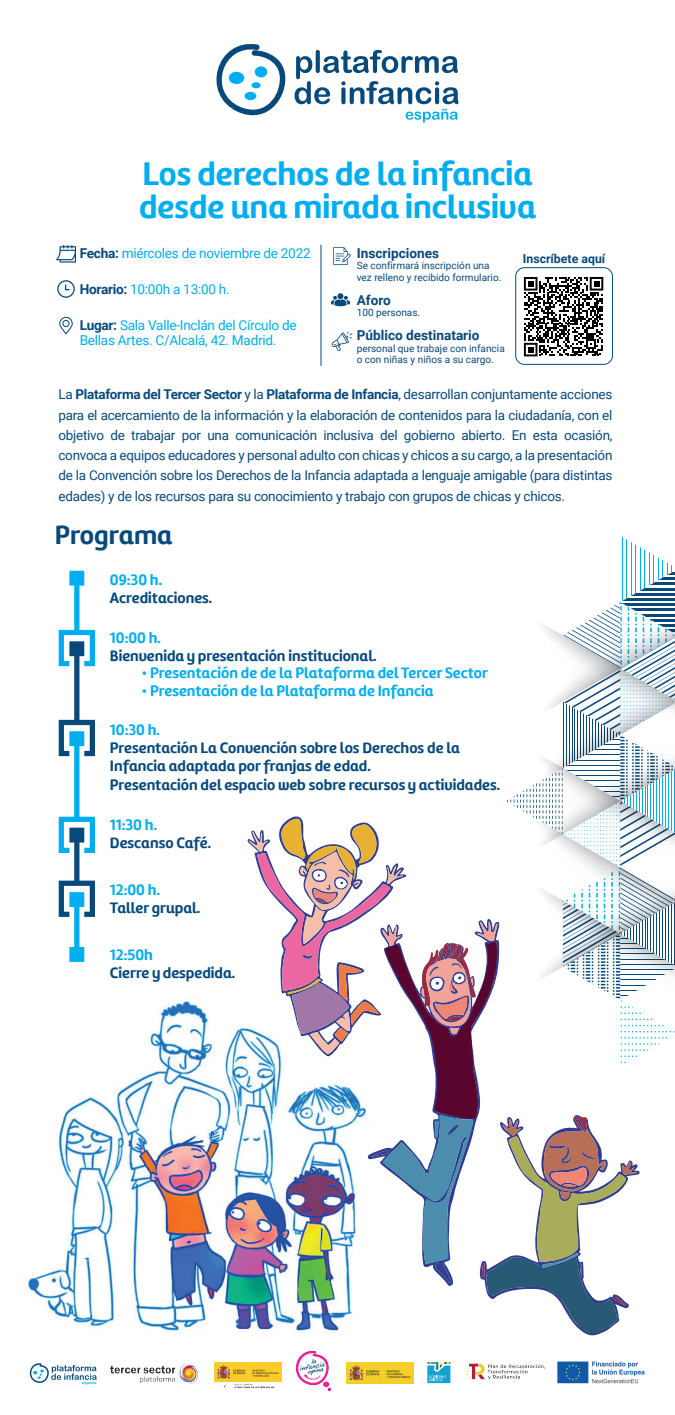
<style>
.page{position:relative;width:675px;height:1415px;background:#fff}
.page>*{position:absolute;margin:0;border:0;box-sizing:border-box;transform-origin:0 0}
.t1{font:700 33px/33px "Amelia UP";color:#00aeef}
.t2{font:700 26.4px "Amelia UP";color:#08497c}
.t3{font:700 15.23px/18.2px "Amelia UP";color:#08497c}
.t4{font:700 15.23px "Amelia UP";color:#00aeef}
.t5{font:13.65px/15.1px "Roboto";letter-spacing:-.02em;color:#00aeef}
.t6{font:700 13.65px "Roboto";color:#08497c}
.t7{font:13.5px/20.2px "Roboto";letter-spacing:-.02em;color:#08497c;text-align:justify}
.t8{font:700 12.3px "Roboto";color:#08497c}
.t9{font:10.05px/11.5px "Roboto";color:#08497c}
.s1{font-weight:700;color:#08497c}
.s2{font-weight:700}
</style>
<div class="page">
<img style="left:26px;top:999px;width:221px;height:332px">
<svg style="left:216px;top:44px;width:70px;height:72px"></svg>
<svg style="left:295px;top:50px;width:164px;height:73px"></svg>
<hr style="left:321px;top:245px;width:1px;height:121px;background:#08497c">
<svg style="left:56px;top:245px;width:20px;height:17px"></svg>
<svg style="left:57px;top:280px;width:18px;height:18px"></svg>
<svg style="left:333px;top:247px;width:18px;height:18px"></svg>
<svg style="left:331px;top:293px;width:19px;height:14px"></svg>
<svg style="left:524px;top:277px;width:79px;height:79px"></svg>
<div style="left:515px;top:267px;width:98px;height:98px;border:1px solid #08497c;border-radius:9px"></div>
<svg style="left:331px;top:331px;width:22px;height:20px"></svg>
<svg style="left:59px;top:571px;width:36px;height:391px"></svg>
<hr style="left:620px;top:572px;width:55px;height:3px;background:#08497c">
<hr style="left:620px;top:577px;width:55px;height:3px;background:#08497c">
<hr style="left:620px;top:583px;width:55px;height:2px;background:#08497c">
<hr style="left:620px;top:588px;width:55px;height:2px;background:#08497c">
<hr style="left:620px;top:593px;width:55px;height:2px;background:#08497c">
<hr style="left:620px;top:598px;width:55px;height:2px;background:#08497c">
<hr style="left:672px;top:536px;width:1px;height:66px;background:#00aeef">
<hr style="left:667px;top:536px;width:1px;height:66px;background:#00aeef">
<hr style="left:663px;top:536px;width:1px;height:66px;background:#00aeef">
<hr style="left:658px;top:536px;width:1px;height:66px;background:#00aeef">
<hr style="left:654px;top:536px;width:1px;height:66px;background:#00aeef">
<hr style="left:649px;top:536px;width:1px;height:66px;background:#00aeef">
<hr style="left:645px;top:536px;width:1px;height:66px;background:#00aeef">
<hr style="left:640px;top:536px;width:1px;height:66px;background:#00aeef">
<hr style="left:636px;top:536px;width:1px;height:66px;background:#00aeef">
<hr style="left:631px;top:536px;width:1px;height:66px;background:#00aeef">
<hr style="left:627px;top:536px;width:1px;height:66px;background:#00aeef">
<hr style="left:622px;top:536px;width:1px;height:66px;background:#00aeef">
<svg style="left:59px;top:317px;width:14px;height:17px"></svg>
<svg style="left:247px;top:602px;width:428px;height:734px"></svg>
<svg style="left:29px;top:1363px;width:68px;height:22px"></svg>
<img style="left:214px;top:1362px;width:67px;height:26px">
<svg style="left:427px;top:1362px;width:23px;height:21px"></svg>
<img style="left:295px;top:1350px;width:37px;height:42px">
<img style="left:110px;top:1363px;width:89px;height:20px">
<img style="left:346px;top:1362px;width:68px;height:21px">
<img style="left:466px;top:1363px;width:79px;height:17px">
<img style="left:557px;top:1361px;width:88px;height:23px">
<h1 class="t1" style="left:139px;top:158px;width:399px">Los derechos de la infancia desde una mirada inclusiva</h1>
<p class="t5" style="left:80px;top:245px;width:232px"><span class="s1">Fecha:</span> miércoles de noviembre de 2022</p>
<p class="t5" style="left:80px;top:281px;width:152px"><span class="s1">Horario:</span> 10:00h a 13:00 h.</p>
<p class="t5" style="left:80px;top:317px;width:219px"><span class="s1">Lugar:</span> Sala Valle-Inclán del Círculo de<br>Bellas Artes. C/Alcalá, 42. Madrid.</p>
<p class="t6" style="left:357px;top:243px;width:84px">Inscripciones</p>
<p class="t9" style="left:357px;top:260px;width:146px">Se confirmará inscripción una vez relleno y recibido formulario.</p>
<p class="t6" style="left:357px;top:290px;width:36px">Aforo</p>
<p class="t9" style="left:357px;top:307px;width:65px">100 personas.</p>
<p class="t6" style="left:357px;top:326px;width:124px">Público destinatario</p>
<p class="t9" style="left:357px;top:342px;width:150px">personal que trabaje con infancia o con niñas y niños a su cargo.</p>
<p class="t7" style="left:58px;top:384px;width:556px">La <span class="s2">Plataforma del Tercer Sector</span> y la <span class="s2">Plataforma de Infancia</span>, desarrollan conjuntamente acciones para el acercamiento de la información y la elaboración de contenidos para la ciudadanía, con el objetivo de trabajar por una comunicación inclusiva del gobierno abierto. En esta ocasión, convoca a equipos educadores y personal adulto con chicas y chicos a su cargo, a la presentación de la Convención sobre los Derechos de la Infancia adaptada a lenguaje amigable (para distintas edades) y de los recursos para su conocimiento y trabajo con grupos de chicas y chicos.</p>
<p class="t8" style="left:523px;top:250px;width:84px">Inscríbete aquí</p>
<h2 class="t2" style="left:55px;top:519px;width:119px">Programa</h2>
<p class="t4" style="left:110px;top:571px;width:54px">09:30 h.</p>
<p class="t3" style="left:110px;top:589px;width:104px">Acreditaciones.</p>
<p class="t4" style="left:110px;top:628px;width:53px">10:00 h.</p>
<p class="t3" style="left:110px;top:647px;width:268px">Bienvenida y presentación institucional.</p>
<p class="t4" style="left:142px;top:664px;width:348px">• Presentación de de la Plataforma del Tercer Sector</p>
<p class="t4" style="left:142px;top:682px;width:293px">• Presentación de la Plataforma de Infancia</p>
<p class="t4" style="left:110px;top:721px;width:51px">10:30 h.</p>
<p class="t3" style="left:110px;top:739px;width:392px">Presentación La Convención sobre los Derechos de la<br>Infancia adaptada por franjas de edad.<br>Presentación del espacio web sobre recursos y actividades.</p>
<p class="t4" style="left:110px;top:816px;width:49px">11:30 h.</p>
<p class="t3" style="left:110px;top:834px;width:103px">Descanso Café.</p>
<p class="t4" style="left:110px;top:881px;width:52px">12:00 h.</p>
<p class="t3" style="left:110px;top:899px;width:92px">Taller grupal.</p>
<p class="t4" style="left:110px;top:946px;width:44px">12:50h</p>
<p class="t3" style="left:110px;top:964px;width:127px">Cierre y despedida.</p>
</div>
